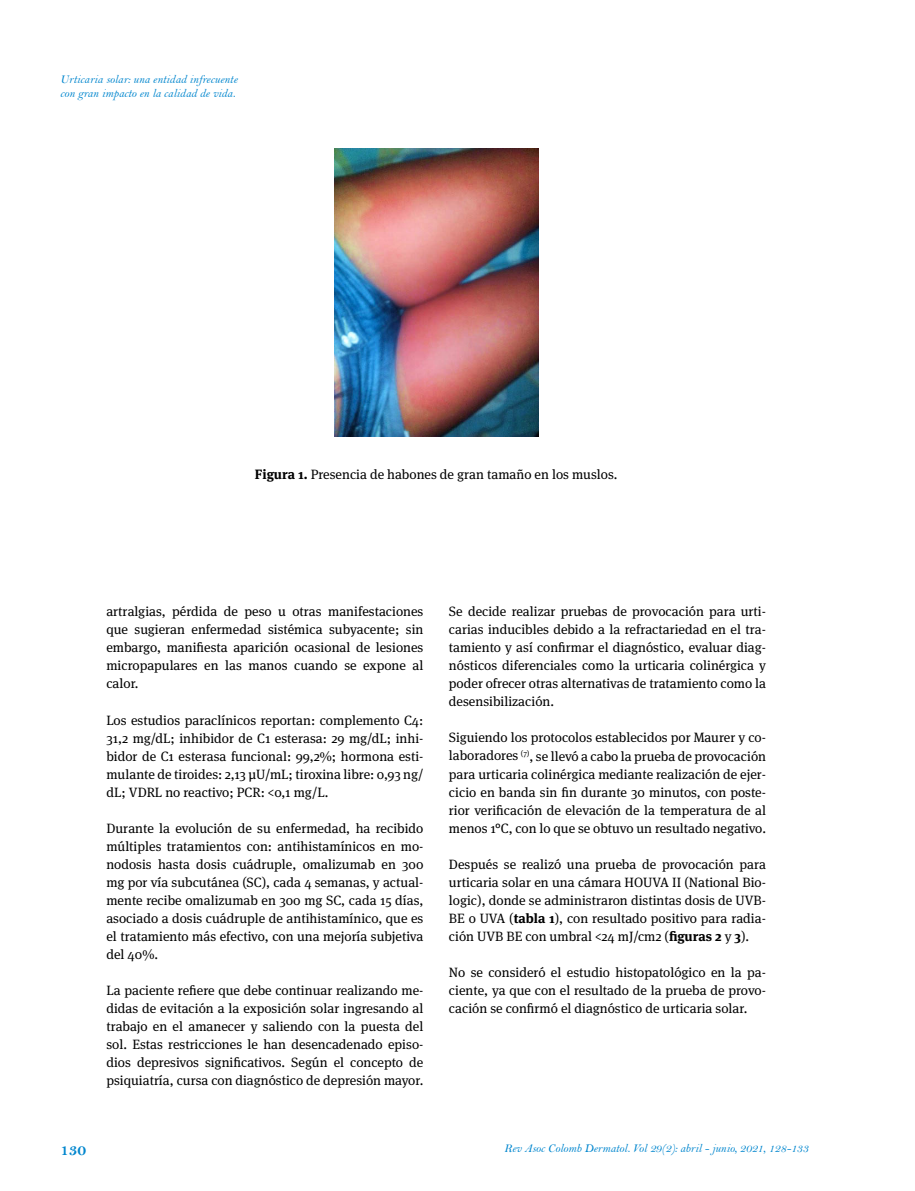
<style>
.page{position:relative;width:915px;height:1191px;background:#fff}
.page>*{position:absolute;margin:0;border:0;box-sizing:border-box;transform-origin:0 0}
.t1{font:16.5px "Bell MT Bold";color:#0086ce}
.t2{font:13.5px/18px "Meta Serif OT";color:#000;text-align:justify}
.t3{font:12px/14.4px "Bell MT Italic";color:#0086ce}
.s1{font-weight:700}
</style>
<div class="page">
<img style="left:334px;top:149px;width:204px;height:287px">
<p class="t3" style="left:60px;top:72px;width:179px">Urticaria solar: una entidad infrecuente con gran impacto en la calidad de vida.</p>
<p class="t2" style="left:255px;top:466px;width:364px"><span class="s1">Figura 1.</span> Presencia de habones de gran tamaño en los muslos.</p>
<p class="t2" style="left:106px;top:603px;width:318px">artralgias, pérdida de peso u otras manifestaciones que sugieran enfermedad sistémica subyacente; sin embargo, manifiesta aparición ocasional de lesiones micropapulares en las manos cuando se expone al calor.</p>
<p class="t2" style="left:106px;top:711px;width:318px">Los estudios paraclínicos reportan: complemento C4:<br>31,2 mg/dL; inhibidor de C1 esterasa: 29 mg/dL; inhi&shy;bidor de C1 esterasa funcional: 99,2%; hormona esti&shy;mulante de tiroides: 2,13 µU/mL; tiroxina libre: 0,93 ng/ dL; VDRL no reactivo; PCR: &lt;0,1 mg/L.</p>
<p class="t2" style="left:106px;top:819px;width:318px">Durante la evolución de su enfermedad, ha recibido múltiples tratamientos con: antihistamínicos en mo&shy;nodosis hasta dosis cuádruple, omalizumab en 300 mg por vía subcutánea (SC), cada 4 semanas, y actual&shy;mente recibe omalizumab en 300 mg SC, cada 15 días, asociado a dosis cuádruple de antihistamínico, que es el tratamiento más efectivo, con una mejoría subjetiva del 40%.</p>
<p class="t2" style="left:106px;top:981px;width:318px">La paciente refiere que debe continuar realizando me&shy;didas de evitación a la exposición solar ingresando al trabajo en el amanecer y saliendo con la puesta del sol. Estas restricciones le han desencadenado episo&shy;dios depresivos significativos. Según el concepto de psiquiatría, cursa con diagnóstico de depresión mayor.</p>
<p class="t1" style="left:60px;top:1140px;width:28px">130</p>
<p class="t2" style="left:449px;top:603px;width:318px">Se decide realizar pruebas de provocación para urti&shy;carias inducibles debido a la refractariedad en el tra&shy;tamiento y así confirmar el diagnóstico, evaluar diag&shy;nósticos diferenciales como la urticaria colinérgica y poder ofrecer otras alternativas de tratamiento como la desensibilización.</p>
<p class="t2" style="left:449px;top:729px;width:318px">Siguiendo los protocolos establecidos por Maurer y co&shy;laboradores <sup>(7)</sup>, se llevó a cabo la prueba de provocación para urticaria colinérgica mediante realización de ejer&shy;cicio en banda sin fin durante 30 minutos, con poste&shy;rior verificación de elevación de la temperatura de al menos 1°C, con lo que se obtuvo un resultado negativo.</p>
<p class="t2" style="left:449px;top:855px;width:318px">Después se realizó una prueba de provocación para urticaria solar en una cámara HOUVA II (National Bio&shy;logic), donde se administraron distintas dosis de UVB-BE o UVA (<span class="s1">tabla 1</span>), con resultado positivo para radia&shy;ción UVB BE con umbral &lt;24 mJ/cm2 (<span class="s1">figuras 2</span> y <span class="s1">3</span>).</p>
<p class="t2" style="left:449px;top:963px;width:318px">No se consideró el estudio histopatológico en la pa&shy;ciente, ya que con el resultado de la prueba de provo&shy;cación se confirmó el diagnóstico de urticaria solar.</p>
<p class="t3" style="left:504px;top:1141px;width:306px">Rev Asoc Colomb Dermatol. Vol 29(2): abril - junio, 2021, 128-133</p>
</div>
